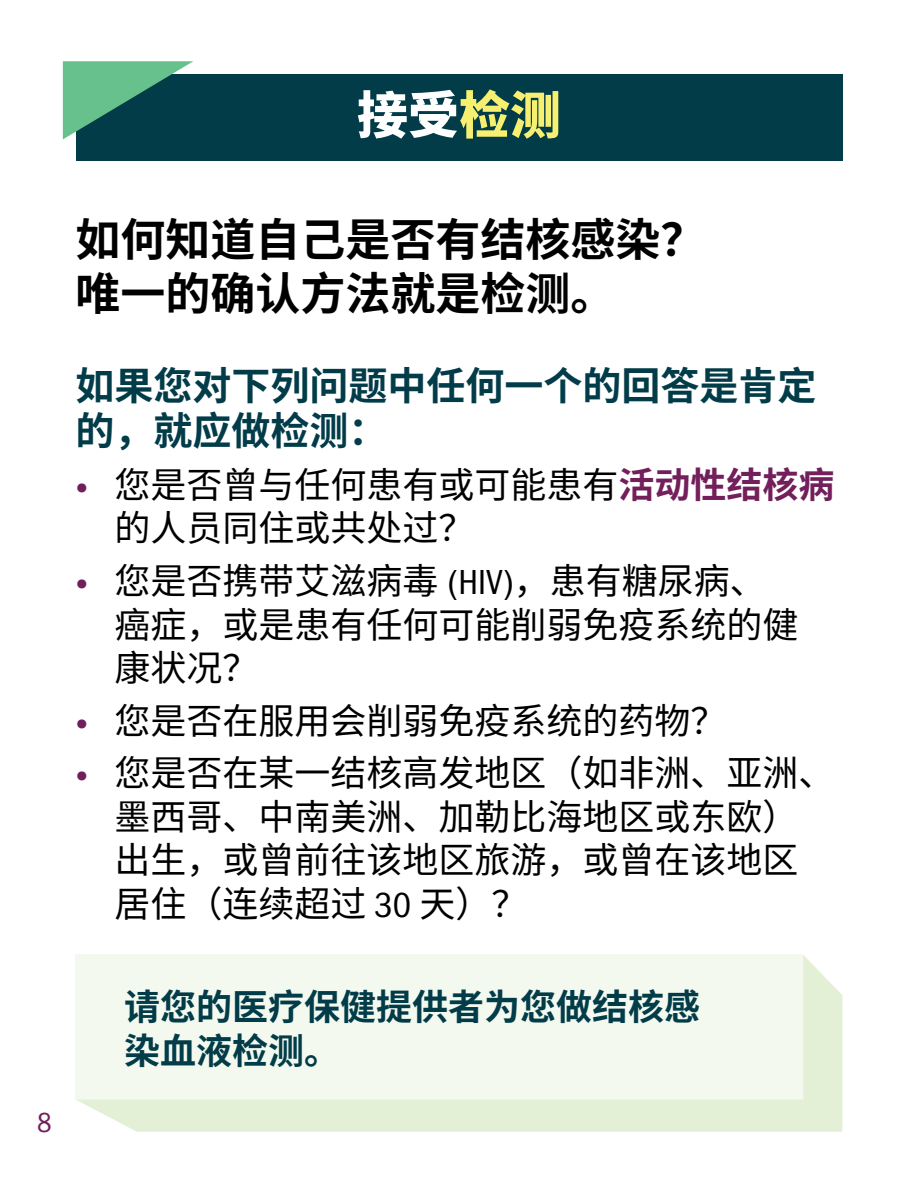
<style>
.page{position:relative;width:918px;height:1188px;background:#fff}
.page>*{position:absolute;margin:0;border:0;box-sizing:border-box;transform-origin:0 0}
.t1{font:900 51px "Noto Sans SC";color:#fff}
.t2{font:700 45px/54px "Noto Sans SC";color:#000}
.t3{font:700 39px/45px "Noto Sans SC";color:#023c49}
.t4{font:36px/43.5px "Noto Sans SC";color:#000}
.t5{font:700 36px/43.5px "Noto Sans SC";color:#023c49}
.t6{font:condensed 28.5px "Franklin Gothic LT Pro";color:#721f5c}
.s1{color:#f7ef6f}
.s2{font-family:"Montserrat Alternates";font-weight:700;color:#711e5c}
.s3{font-weight:700;color:#721f5c}
.s4{font-family:"Franklin Gothic LT Pro";font-stretch:condensed}
</style>
<div class="page">
<div style="left:76px;top:74px;width:766px;height:87px;background:#023c49"></div>
<svg style="left:63px;top:61px;width:130px;height:78px"></svg>
<svg style="left:76px;top:955px;width:766px;height:177px"></svg>
<h1 class="t1" style="left:357px;top:86px;width:205px">接受<span class="s1">检测</span></h1>
<p class="t2" style="left:76px;top:214px;width:631px">如何知道自己是否有结核感染？唯一的确认方法就是检测。</p>
<p class="t3" style="left:76px;top:364px;width:743px">如果您对下列问题中任何一个的回答是肯定的，就应做检测：</p>
<p class="t4" style="left:114px;top:464px;width:721px;text-indent:-39px"><span class="s2">•</span> 您是否曾与任何患有或可能患有<span class="s3">活动性结核病</span>的人员同住或共处过？</p>
<p class="t4" style="left:114px;top:560px;width:685px;text-indent:-39px"><span class="s2">•</span> 您是否携带艾滋病毒 <span class="s4">(HIV)</span>，患有糖尿病、癌症，或是患有任何可能削弱免疫系统的健康状况？</p>
<p class="t4" style="left:76px;top:700px;width:652px"><span class="s2">•</span> 您是否在服用会削弱免疫系统的药物？</p>
<p class="t4" style="left:114px;top:752px;width:721px;text-indent:-39px"><span class="s2">•</span> 您是否在某一结核高发地区（如非洲、亚洲、墨西哥、中南美洲、加勒比海地区或东欧）出生，或曾前往该地区旅游，或曾在该地区居住（连续超过 <span class="s4">30</span> 天）？</p>
<p class="t6" style="left:37px;top:1107px;width:16px">8</p>
<p class="t5" style="left:124px;top:986px;width:577px">请您的医疗保健提供者为您做结核感染血液检测。</p>
</div>
